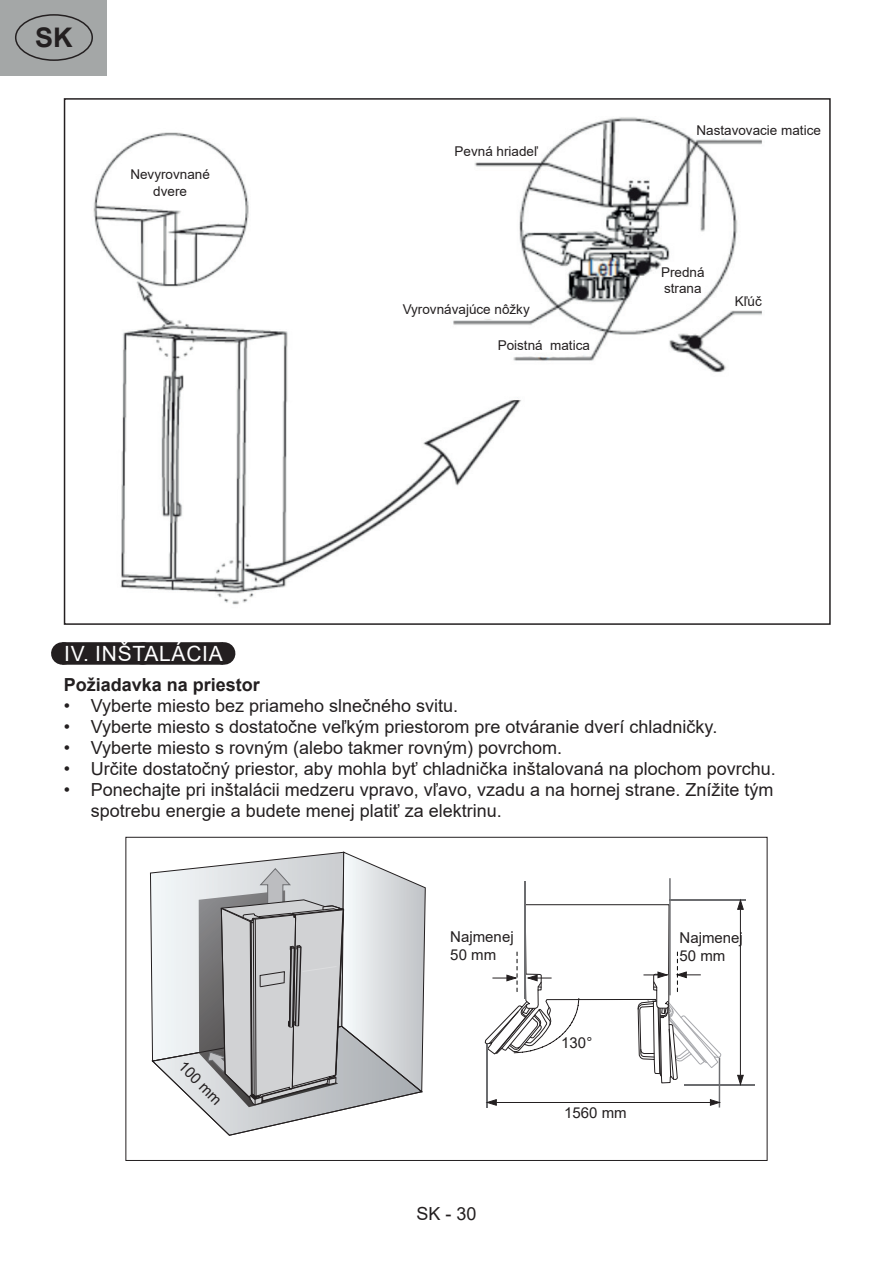
<style>
.page{position:relative;width:893px;height:1263px;background:#fff}
.page>*{position:absolute;margin:0;border:0;box-sizing:border-box;transform-origin:0 0}
.t1{font:700 27px "Arial";color:#231f20}
.Grafický_nadpis_ETA{font:21px "Arial";letter-spacing:.035em;color:#fff}
.t2{font:18px/21px "Arial";color:#231f20}
.t3{font:700 18px "Arial";color:#231f20}
.t4{font:15px/18px "Arial";color:#231f20}
.t5{font:13.5px/16.2px "Arial";color:#231f20;text-align:center}
</style>
<div class="page">
<div style="left:0;top:0;width:106px;height:75px;background:#a4a7a7"></div>
<div style="left:15px;top:14px;width:78px;height:47px;border:2px solid #231f20;border-radius:50%"></div>
<div style="left:62px;top:642px;width:161px;height:23px;background:#231f20"></div>
<svg style="left:143px;top:642px;width:40px;height:23px"></svg>
<svg style="left:223px;top:642px;width:1px;height:23px"></svg>
<img style="left:93px;top:132px;width:428px;height:473px">
<img style="left:439px;top:117px;width:323px;height:269px">
<hr style="left:669px;top:899px;width:77px;height:2px;background:#6c6d70">
<hr style="left:684px;top:1084px;width:70px;height:2px;background:#6c6d70">
<hr style="left:740px;top:909px;width:1px;height:166px;background:#231f20">
<svg style="left:737px;top:900px;width:7px;height:10px"></svg>
<svg style="left:737px;top:1075px;width:7px;height:10px"></svg>
<svg style="left:484px;top:878px;width:238px;height:230px"></svg>
<svg style="left:150px;top:852px;width:276px;height:284px"></svg>
<h1 class="t1" style="left:35px;top:18px;width:39px">SK</h1>
<p class="t5" style="left:130px;top:166px;width:81px">Nevyrovnané dvere</p>
<p class="t5" style="left:455px;top:143px;width:85px">Pevná hriadeľ</p>
<p class="t5" style="left:403px;top:301px;width:129px">Vyrovnávajúce nôžky</p>
<p class="t5" style="left:498px;top:337px;width:94px">Poistná matica</p>
<p class="t5" style="left:696px;top:122px;width:126px">Nastavovacie matice</p>
<p class="t5" style="left:661px;top:264px;width:45px;text-align:left">Predná strana</p>
<p class="t5" style="left:735px;top:293px;width:29px">Kľúč</p>
<p class="Grafický_nadpis_ETA" style="left:64px;top:639px;width:160px">IV. INŠTALÁCIA</p>
<p class="t3" style="left:64px;top:672px;width:198px">Požiadavka na priestor</p>
<p class="t2" style="left:64px;top:695px;width:396px">• Vyberte miesto bez priameho slnečného svitu.</p>
<p class="t2" style="left:64px;top:716px;width:655px">• Vyberte miesto s dostatočne veľkým priestorom pre otváranie dverí chladničky.</p>
<p class="t2" style="left:64px;top:737px;width:500px">• Vyberte miesto s rovným (alebo takmer rovným) povrchom.</p>
<p class="t2" style="left:64px;top:758px;width:714px">• Určite dostatočný priestor, aby mohla byť chladnička inštalovaná na plochom povrchu.</p>
<p class="t2" style="left:91px;top:779px;width:684px;text-indent:-27px">• Ponechajte pri inštalácii medzeru vpravo, vľavo, vzadu a na hornej strane. Znížite tým spotrebu energie a budete menej platiť za elektrinu.</p>
<p class="t4" style="left:188px;top:1057px;width:56px;rotate:45deg">100 mm</p>
<p class="t4" style="left:450px;top:927px;width:65px">Najmenej<br>50 mm</p>
<p class="t2" style="left:416px;top:1203px;width:62px">SK - 30</p>
<p class="t4" style="left:561px;top:1034px;width:33px">130°</p>
<p class="t4" style="left:564px;top:1104px;width:64px">1560 mm</p>
<p class="t4" style="left:679px;top:929px;width:65px">Najmenej<br>50 mm</p>
</div>
